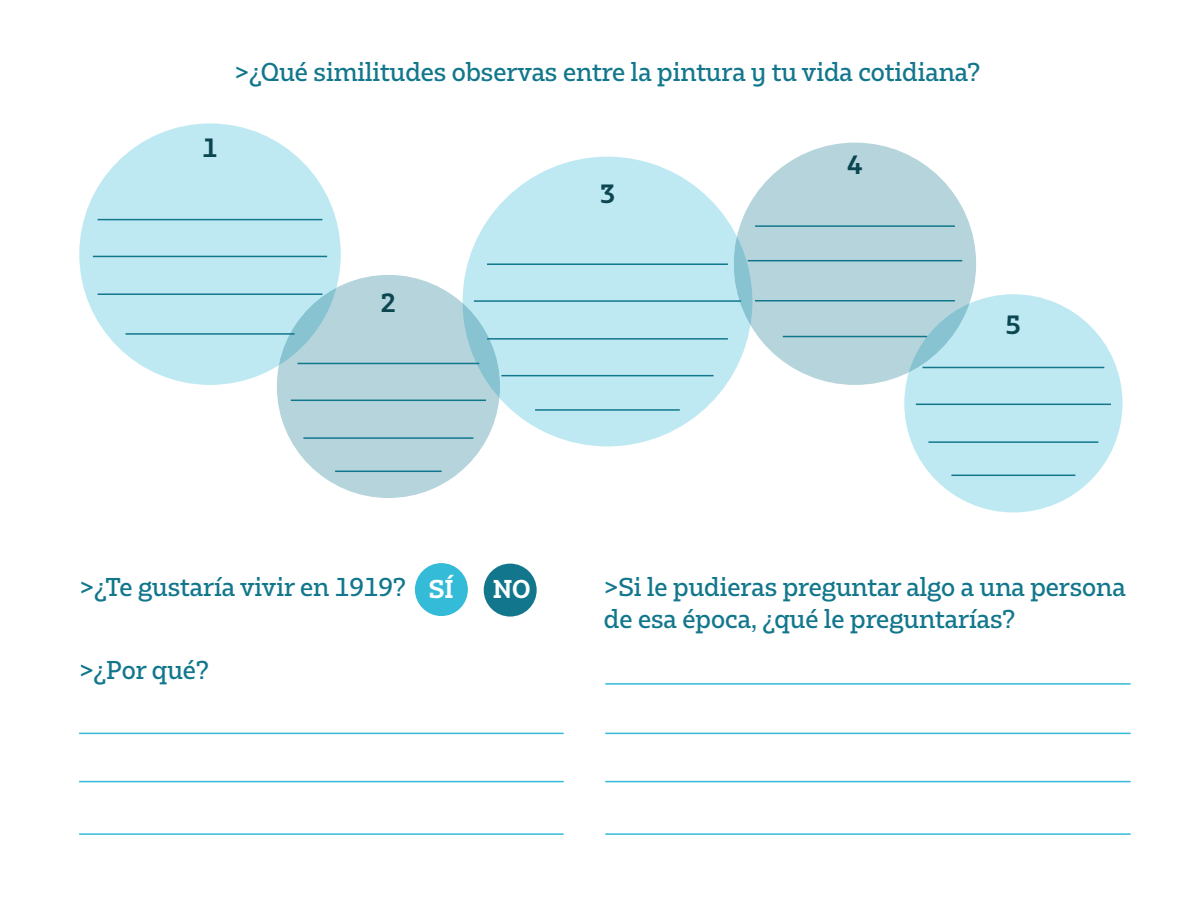
<style>
.page{position:relative;width:1188px;height:918px;background:#fff}
.page>*{position:absolute;margin:0;border:0;box-sizing:border-box;transform-origin:0 0}
.t1{font:700 25.05px "Bw Glenn Slab";color:#0b4651}
.t2{font:500 24.45px/31.5px "Bw Glenn Slab";color:#12778c}
.t3{font:700 24.45px "Bw Glenn Slab";color:#fff}
</style>
<div class="page">
<div style="left:415px;top:563px;width:53px;height:53px;background:#33bbd8;border-radius:50%"></div>
<div style="left:79px;top:123px;width:262px;height:262px;background:#bfe9f2;border-radius:50%"></div>
<div style="left:484px;top:564px;width:53px;height:53px;background:#12778c;border-radius:50%"></div>
<div style="left:463px;top:157px;width:289px;height:289px;background:#bfe9f2;border-radius:50%"></div>
<div style="left:904px;top:294px;width:219px;height:218px;background:#bfe9f2;border-radius:50%"></div>
<svg style="left:277px;top:275px;width:223px;height:223px;background:#b0d2d9"></svg>
<div style="left:734px;top:143px;width:242px;height:242px;background:#b5d4db;border-radius:50%"></div>
<hr style="left:98px;top:219px;width:224px;height:1px;background:#12778c">
<hr style="left:93px;top:256px;width:234px;height:1px;background:#12778c">
<hr style="left:98px;top:293px;width:224px;height:2px;background:#12778c">
<hr style="left:126px;top:333px;width:169px;height:2px;background:#12778c">
<hr style="left:487px;top:263px;width:241px;height:2px;background:#12778c">
<hr style="left:474px;top:300px;width:267px;height:2px;background:#12778c">
<hr style="left:487px;top:338px;width:241px;height:2px;background:#12778c">
<hr style="left:79px;top:733px;width:485px;height:1px;background:#33bbd8">
<hr style="left:79px;top:781px;width:485px;height:1px;background:#33bbd8">
<hr style="left:79px;top:833px;width:485px;height:2px;background:#33bbd8">
<hr style="left:605px;top:733px;width:526px;height:1px;background:#33bbd8">
<hr style="left:605px;top:683px;width:526px;height:2px;background:#33bbd8">
<hr style="left:605px;top:781px;width:526px;height:1px;background:#33bbd8">
<hr style="left:605px;top:833px;width:526px;height:2px;background:#33bbd8">
<hr style="left:501px;top:375px;width:213px;height:1px;background:#12778c">
<hr style="left:535px;top:409px;width:145px;height:2px;background:#12778c">
<hr style="left:297px;top:363px;width:182px;height:1px;background:#12778c">
<hr style="left:291px;top:400px;width:195px;height:1px;background:#12778c">
<hr style="left:303px;top:437px;width:170px;height:2px;background:#12778c">
<hr style="left:335px;top:471px;width:107px;height:1px;background:#12778c">
<hr style="left:922px;top:367px;width:182px;height:1px;background:#12778c">
<hr style="left:916px;top:404px;width:195px;height:1px;background:#12778c">
<hr style="left:928px;top:441px;width:170px;height:2px;background:#12778c">
<hr style="left:951px;top:475px;width:124px;height:1px;background:#12778c">
<hr style="left:755px;top:225px;width:200px;height:2px;background:#12778c">
<hr style="left:748px;top:260px;width:214px;height:1px;background:#12778c">
<hr style="left:755px;top:300px;width:200px;height:2px;background:#12778c">
<hr style="left:783px;top:336px;width:144px;height:1px;background:#12778c">
<p class="t2" style="left:235px;top:56px;width:747px">&gt;¿Qué similitudes observas entre la pintura y tu vida cotidiana?</p>
<p class="t1" style="left:203px;top:131px;width:16px">1</p>
<p class="t1" style="left:600px;top:178px;width:16px">3</p>
<p class="t1" style="left:848px;top:149px;width:16px">4</p>
<p class="t1" style="left:381px;top:286px;width:16px">2</p>
<p class="t1" style="left:1006px;top:308px;width:16px">5</p>
<p class="t3" style="left:429px;top:573px;width:26px">SÍ</p>
<p class="t2" style="left:80px;top:571px;width:328px">&gt;¿Te gustaría vivir en 1919?</p>
<p class="t2" style="left:604px;top:571px;width:523px">&gt;Si le pudieras preguntar algo a una persona de esa época, ¿qué le preguntarías?</p>
<p class="t3" style="left:493px;top:573px;width:39px">NO</p>
<p class="t2" style="left:79px;top:653px;width:131px">&gt;¿Por qué?</p>
</div>
